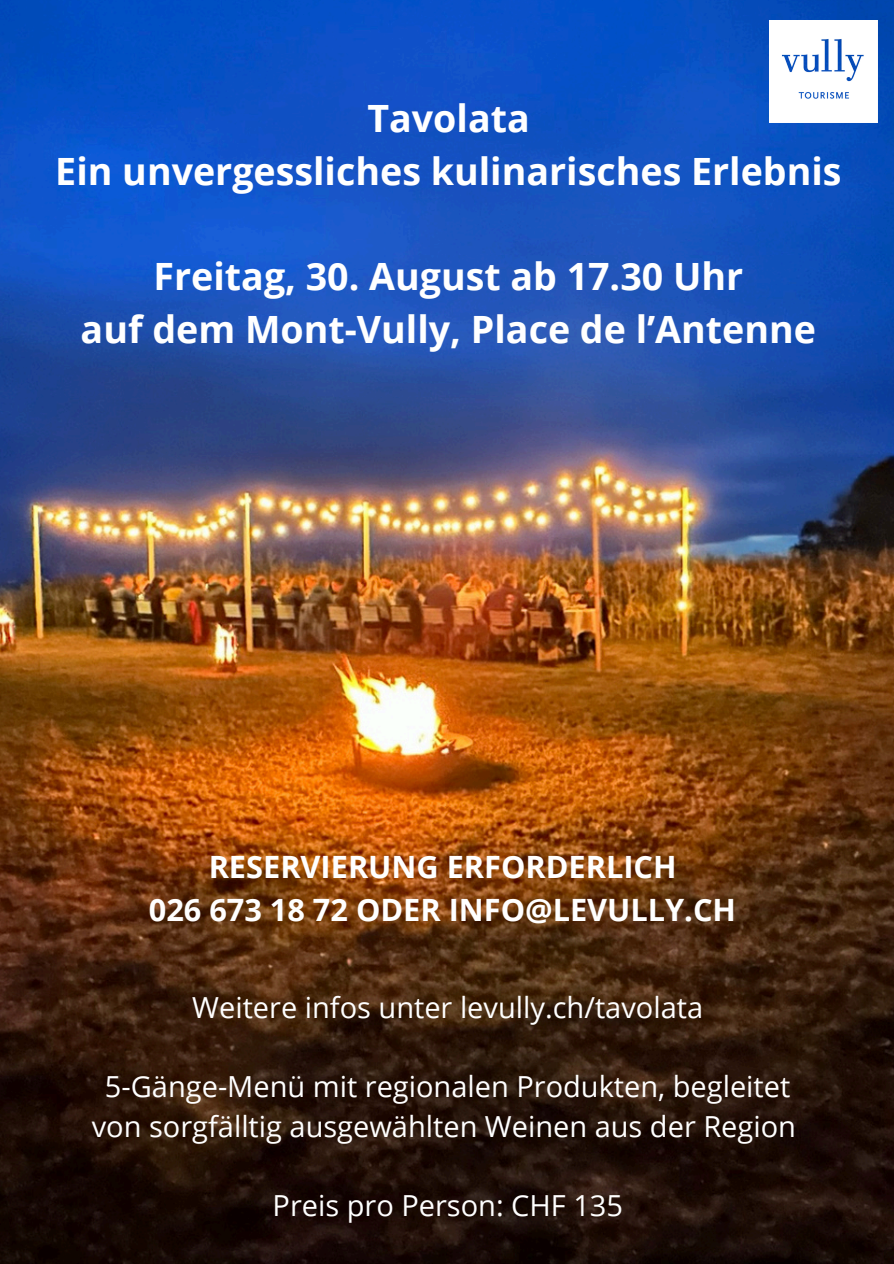
<style>
.page{position:relative;width:894px;height:1264px;background:#fff}
.page>*{position:absolute;margin:0;border:0;box-sizing:border-box;transform-origin:0 0}
.t1{font:700 37.65px/52.7px "Open Sans";color:#fff;text-align:center}
.t2{font:700 30.75px/42px "Open Sans";color:#fff;text-align:center}
.t3{font:28.95px/39.8px "Open Sans";color:#fff;text-align:center}
</style>
<div class="page">
<img style="left:0;top:0;width:893px;height:1263px">
<img style="left:769px;top:20px;width:108px;height:103px">
<h1 class="t1" style="left:55px;top:91px;width:787px">Tavolata<br>Ein unvergessliches kulinarisches Erlebnis</h1>
<h1 class="t1" style="left:81px;top:249px;width:736px">Freitag, 30. August ab 17.30 Uhr<br>auf dem Mont-Vully, Place de l’Antenne</h1>
<h2 class="t2" style="left:149px;top:845px;width:588px">RESERVIERUNG ERFORDERLICH<br>026 673 18 72 ODER INFO@LEVULLY.CH</h2>
<p class="t3" style="left:192px;top:986px;width:512px">Weitere infos unter levully.ch/tavolata</p>
<p class="t3" style="left:92px;top:1066px;width:705px">5-Gänge-Menü mit regionalen Produkten, begleitet von sorgfälltig ausgewählten Weinen aus der Region</p>
<p class="t3" style="left:272px;top:1185px;width:352px">Preis pro Person: CHF 135</p>
</div>
